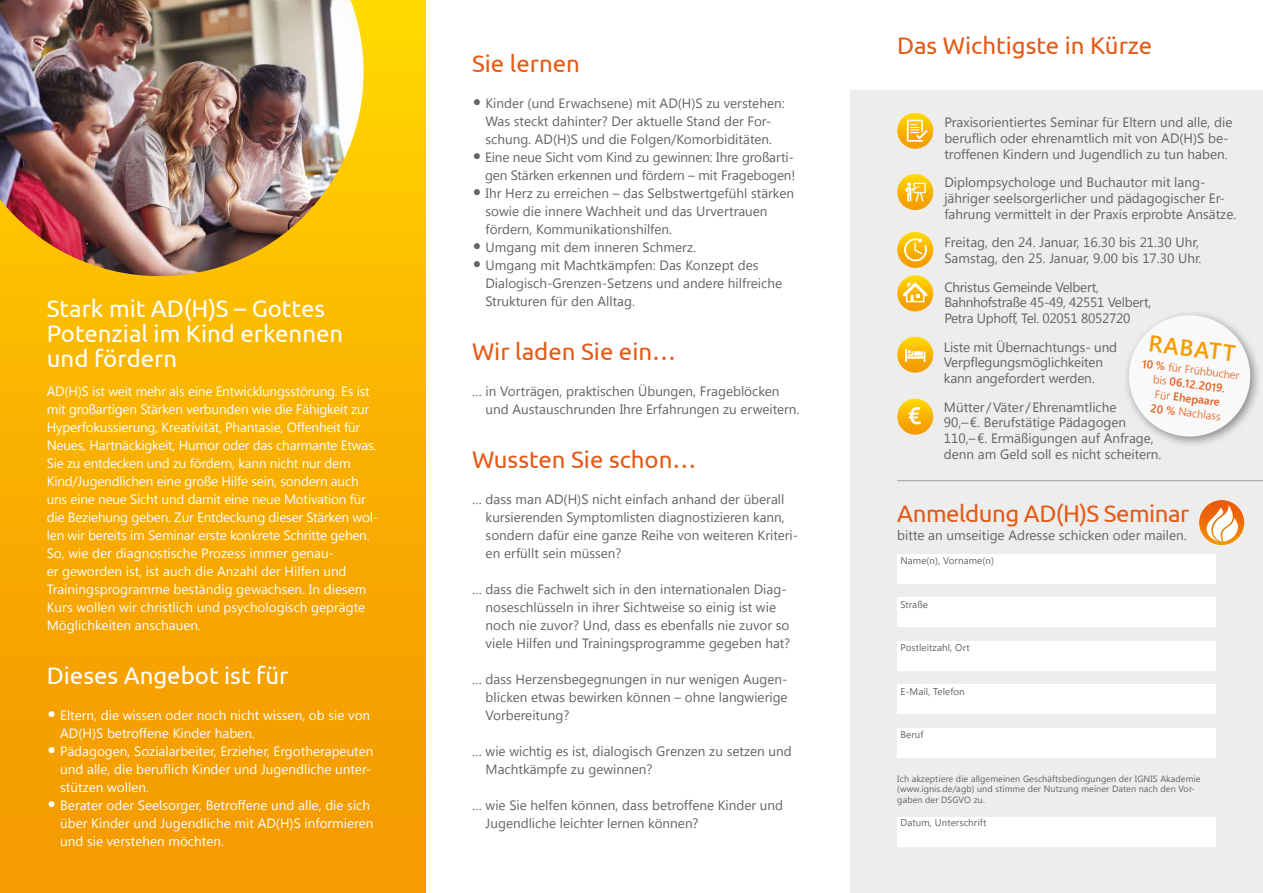
<style>
.page{position:relative;width:1263px;height:893px;background:#fff}
.page>*{position:absolute;margin:0;border:0;box-sizing:border-box;transform-origin:0 0}
.t1{font:24px/24.9px "Ubuntu";color:#fff}
.t2{font:24px "Ubuntu";color:#e45a17}
.t3{font:24px "Ubuntu";letter-spacing:-.02em;color:#e45a17}
.t4{font:500 24px "Ubuntu";color:#fff}
.t5{font:600 22.95px "Segoe UI";color:#f59c00}
.t6{font:13.5px/18px "Segoe UI";color:#646363}
.t7{font:13.5px/18px "Segoe UI";letter-spacing:-.005em;color:#fff}
.t8{font:13.5px/15.8px "Segoe UI";letter-spacing:-.02em;color:#646363}
.t9{font:300 11.25px/14.4px "Segoe UI";color:#e45a17;text-align:center}
.t10{font:9.75px "Segoe UI";letter-spacing:.01em;color:#646363}
.t11{font:9px/10.8px "Segoe UI";letter-spacing:.01em;color:#646363}
.s1{font-size:24px}
.s2{font-weight:600}
</style>
<div class="page">
<div style="left:0;top:0;width:425px;height:893px;background:linear-gradient(to bottom,#ffd500,#f49400)"></div>
<div style="left:850px;top:90px;width:413px;height:803px;background:#ededed"></div>
<img style="left:0;top:0;width:364px;height:276px">
<svg style="left:897px;top:113px;width:36px;height:36px"></svg>
<svg style="left:907px;top:120px;width:22px;height:22px"></svg>
<svg style="left:897px;top:174px;width:36px;height:36px"></svg>
<svg style="left:905px;top:183px;width:21px;height:19px"></svg>
<svg style="left:897px;top:232px;width:36px;height:36px"></svg>
<svg style="left:904px;top:238px;width:23px;height:24px"></svg>
<svg style="left:897px;top:275px;width:36px;height:36px"></svg>
<svg style="left:903px;top:282px;width:25px;height:20px"></svg>
<svg style="left:897px;top:337px;width:36px;height:36px"></svg>
<svg style="left:905px;top:349px;width:20px;height:13px"></svg>
<svg style="left:897px;top:399px;width:36px;height:36px"></svg>
<img style="left:1199px;top:500px;width:45px;height:45px;border-radius:22px">
<svg style="left:1204px;top:505px;width:35px;height:37px"></svg>
<hr style="left:897px;top:480px;width:366px;height:1px;background:#646363">
<div style="left:897px;top:554px;width:319px;height:30px;background:#fff"></div>
<div style="left:897px;top:597px;width:319px;height:30px;background:#fff"></div>
<div style="left:897px;top:641px;width:319px;height:30px;background:#fff"></div>
<div style="left:897px;top:685px;width:319px;height:29px;background:#fff"></div>
<div style="left:897px;top:728px;width:319px;height:30px;background:#fff"></div>
<div style="left:897px;top:817px;width:319px;height:30px;background:#fff"></div>
<div style="left:1123px;top:309px;width:139px;height:140px;background:#000;opacity:.6"></div>
<div style="left:1129px;top:315px;width:121px;height:121px;background:#fff;border-radius:50%"></div>
<h1 class="t1" style="left:47px;top:295px;width:298px">Stark mit AD(H)S – Gottes<br>Potenzial im Kind erkennen und fördern</h1>
<p class="t7" style="left:47px;top:382px;width:333px">AD(H)S ist weit mehr als eine Entwicklungsstörung. Es ist mit großartigen Stärken verbunden wie die Fähigkeit zur Hyperfokussierung, Kreativität, Phantasie, Offenheit für Neues, Hartnäckigkeit, Humor oder das charmante Etwas.<br>Sie zu entdecken und zu fördern, kann nicht nur dem Kind/Jugendlichen eine große Hilfe sein, sondern auch uns eine neue Sicht und damit eine neue Motivation für die Beziehung geben. Zur Entdeckung dieser Stärken wol&shy;len wir bereits im Seminar erste konkrete Schritte gehen.<br>So, wie der diagnostische Prozess immer genau-<br>er geworden ist, ist auch die Anzahl der Hilfen und Trainingsprogramme beständig gewachsen. In diesem Kurs wollen wir christlich und psychologisch geprägte Möglichkeiten anschauen.</p>
<h1 class="t1" style="left:47px;top:662px;width:243px">Dieses Angebot ist für</h1>
<p class="t7" style="left:60px;top:706px;width:311px;text-indent:-13px"><span class="s1">•</span> Eltern, die wissen oder noch nicht wissen, ob sie von<br>AD(H)S betroffene Kinder haben.</p>
<p class="t7" style="left:60px;top:742px;width:315px;text-indent:-13px"><span class="s1">•</span> Pädagogen, Sozialarbeiter, Erzieher, Ergotherapeuten und alle, die beruflich Kinder und Jugendliche unter&shy;stützen wollen.</p>
<p class="t7" style="left:60px;top:796px;width:315px;text-indent:-13px"><span class="s1">•</span> Berater oder Seelsorger, Betroffene und alle, die sich über Kinder und Jugendliche mit AD(H)S informieren und sie verstehen möchten.</p>
<h1 class="t2" style="left:472px;top:49px;width:109px">Sie lernen</h1>
<p class="t6" style="left:472px;top:94px;width:314px;text-align:center"><span class="s1">•</span> Kinder (und Erwachsene) mit AD(H)S zu verstehen:<br>Was steckt dahinter? Der aktuelle Stand der For&shy;schung. AD(H)S und die Folgen/Komorbiditäten.</p>
<p class="t6" style="left:472px;top:148px;width:325px;text-align:right"><span class="s1">•</span> Eine neue Sicht vom Kind zu gewinnen: Ihre großarti&shy;gen Stärken erkennen und fördern – mit Fragebogen!</p>
<p class="t6" style="left:485px;top:184px;width:310px;text-indent:-13px"><span class="s1">•</span> Ihr Herz zu erreichen – das Selbstwertgefühl stärken sowie die innere Wachheit und das Urvertrauen fördern, Kommunikationshilfen.</p>
<p class="t6" style="left:472px;top:238px;width:226px"><span class="s1">•</span> Umgang mit dem inneren Schmerz.</p>
<p class="t6" style="left:485px;top:256px;width:298px;text-indent:-13px"><span class="s1">•</span> Umgang mit Machtkämpfen: Das Konzept des<br>Dialogisch-Grenzen-Setzens und andere hilfreiche<br>Strukturen für den Alltag.</p>
<h1 class="t2" style="left:472px;top:337px;width:206px">Wir laden Sie ein…</h1>
<p class="t6" style="left:486px;top:382px;width:315px;text-indent:-14px">… in Vorträgen, praktischen Übungen, Frageblöcken und Austauschrunden Ihre Erfahrungen zu erweitern.</p>
<h1 class="t2" style="left:472px;top:445px;width:226px">Wussten Sie schon…</h1>
<p class="t6" style="left:486px;top:490px;width:314px;text-indent:-14px">… dass man AD(H)S nicht einfach anhand der überall kursierenden Symptomlisten diagnostizieren kann, sondern dafür eine ganze Reihe von weiteren Kriteri&shy;en erfüllt sein müssen?</p>
<p class="t6" style="left:486px;top:580px;width:306px;text-indent:-14px">… dass die Fachwelt sich in den internationalen Diag&shy;noseschlüsseln in ihrer Sichtweise so einig ist wie noch nie zuvor? Und, dass es ebenfalls nie zuvor so viele Hilfen und Trainingsprogramme gegeben hat?</p>
<p class="t6" style="left:486px;top:670px;width:304px;text-align:justify;text-indent:-14px">… dass Herzensbegegnungen in nur wenigen Augen&shy;blicken etwas bewirken können – ohne langwierige Vorbereitung?</p>
<p class="t6" style="left:486px;top:742px;width:308px;text-indent:-14px">… wie wichtig es ist, dialogisch Grenzen zu setzen und<br>Machtkämpfe zu gewinnen?</p>
<p class="t6" style="left:486px;top:796px;width:299px;text-indent:-14px">… wie Sie helfen können, dass betroffene Kinder und<br>Jugendliche leichter lernen können?</p>
<h1 class="t2" style="left:897px;top:31px;width:256px">Das Wichtigste in Kürze</h1>
<p class="t6" style="left:944px;top:114px;width:290px;line-height:15.8px">Praxisorientiertes Seminar für Eltern und alle, die beruflich oder ehrenamtlich mit von AD(H)S be&shy;troffenen Kindern und Jugendlich zu tun haben.</p>
<p class="t6" style="left:944px;top:174px;width:293px;line-height:15.8px">Diplompsychologe und Buchautor mit lang&shy;jähriger seelsorgerlicher und pädagogischer Er&shy;fahrung vermittelt in der Praxis erprobte Ansätze.</p>
<p class="t6" style="left:944px;top:234px;width:259px;line-height:15.8px">Freitag, den 24. Januar, 16.30 bis 21.30 Uhr,<br>Samstag, den 25. Januar, 9.00 bis 17.30 Uhr.</p>
<p class="t8" style="left:944px;top:278px;width:208px">Christus Gemeinde Velbert,<br>Bahnhofstraße 45-49, 42551 Velbert,<br>Petra Uphoff, Tel. 02051 8052720</p>
<p class="t6" style="left:944px;top:338px;width:175px;line-height:15.8px">Liste mit Übernachtungs- und<br>Verpflegungsmöglichkeiten kann angefordert werden.</p>
<h2 class="t5" style="left:1151px;top:325px;width:88px;rotate:7deg">RABATT</h2>
<p class="t9" style="left:1143px;top:356px;width:99px;rotate:7deg"><span class="s2">10 %</span> für Frühbucher bis <span class="s2">06.12.2019.<br></span>Für <span class="s2">Ehepaare<br>20 %</span> Nachlass</p>
<h1 class="t4" style="left:908px;top:400px;width:15px">€</h1>
<p class="t6" style="left:944px;top:398px;width:219px;line-height:15.8px">Mütter/Väter/Ehrenamtliche<br>90,–€. Berufstätige Pädagogen 110,–€. Ermäßigungen auf Anfrage, denn am Geld soll es nicht scheitern.</p>
<h1 class="t3" style="left:897px;top:499px;width:294px">Anmeldung AD(H)S Seminar</h1>
<p class="t6" style="left:897px;top:526px;width:291px">bitte an umseitige Adresse schicken oder mailen.</p>
<p class="t10" style="left:900px;top:554px;width:95px">Name(n), Vorname(n)</p>
<p class="t10" style="left:900px;top:597px;width:29px">Straße</p>
<p class="t10" style="left:900px;top:641px;width:71px">Postleitzahl, Ort</p>
<p class="t10" style="left:900px;top:685px;width:66px">E-Mail, Telefon</p>
<p class="t10" style="left:900px;top:727px;width:25px">Beruf</p>
<p class="t11" style="left:897px;top:772px;width:305px">Ich akzeptiere die allgemeinen Geschäftsbedingungen der IGNIS Akademie (www.ignis.de/agb) und stimme der Nutzung meiner Daten nach den Vor&shy;gaben der DSGVO zu.</p>
<p class="t10" style="left:900px;top:816px;width:88px">Datum, Unterschrift</p>
</div>
